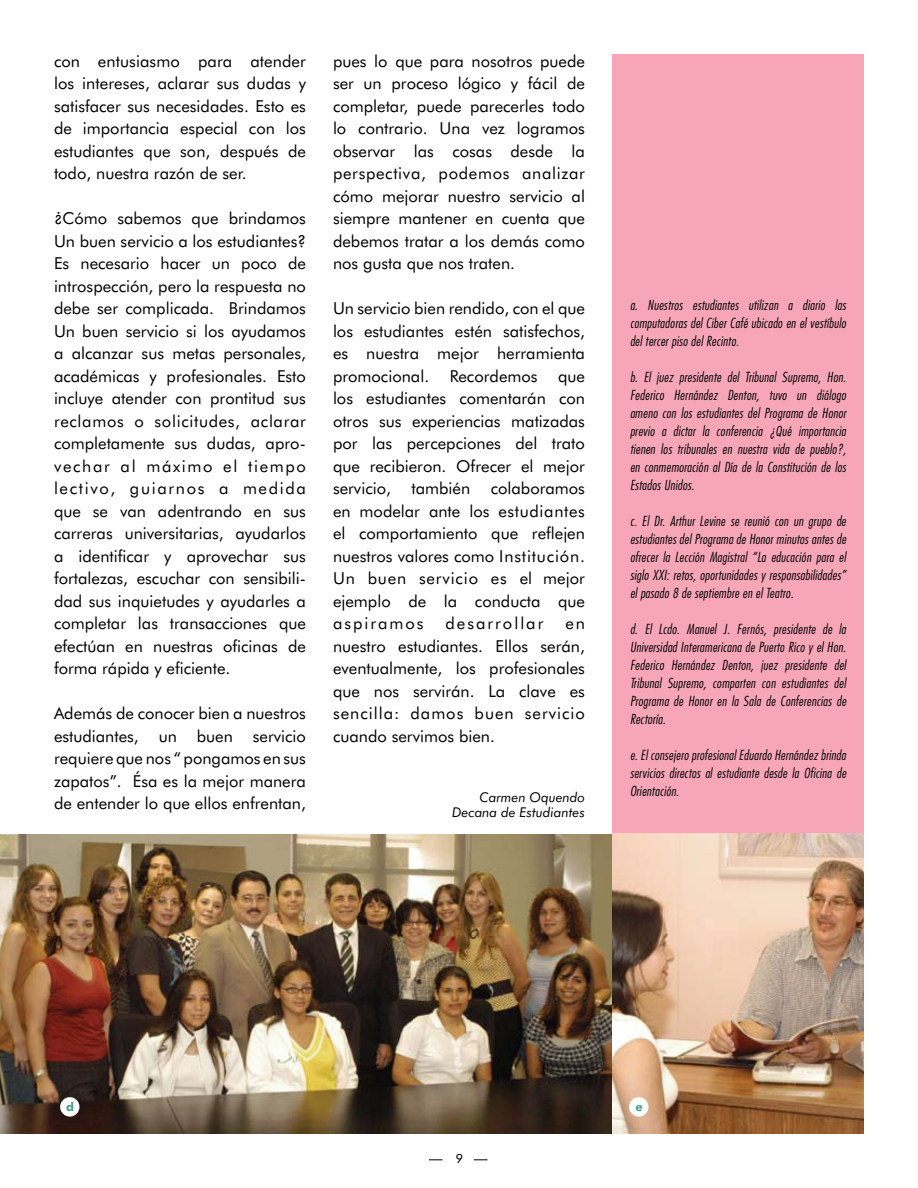
<style>
.page{position:relative;width:918px;height:1188px;background:#fff}
.page>*{position:absolute;margin:0;border:0;box-sizing:border-box;transform-origin:0 0}
.t1{font:16.5px/22.5px "Futura BT";color:#000;text-align:justify}
.t2{font:16.5px "Futura BT";letter-spacing:.12em;color:#000}
.t3{font:italic 300 condensed 13.5px/18px "Futura";letter-spacing:.02em;color:#000;text-align:justify}
.t4{font:italic 13.5px/15px "Futura BT";color:#000;text-align:right}
.t5{font:700 12px "Futura BT";color:#44a081}
</style>
<div class="page">
<svg style="left:429px;top:1160px;width:13px;height:1px"></svg>
<svg style="left:474px;top:1160px;width:14px;height:1px"></svg>
<div style="left:612px;top:54px;width:252px;height:780px;background:#f6a6b6"></div>
<img style="left:0;top:834px;width:864px;height:300px">
<div style="left:60px;top:1097px;width:20px;height:20px;background:#fff;border-radius:50%"></div>
<div style="left:629px;top:1097px;width:19px;height:20px;background:#fff;border-radius:50%"></div>
<p class="t1" style="left:54px;top:49px;width:254px">con entusiasmo para atender los intereses, aclarar sus dudas y satisfacer sus necesidades. Esto es de importancia especial con los estudiantes que son, después de todo, nuestra razón de ser.</p>
<p class="t1" style="left:54px;top:207px;width:254px">¿Cómo sabemos que brindamos Un buen servicio a los estudiantes?<br>Es necesario hacer un poco de introspección, pero la respuesta no debe ser complicada. Brindamos Un buen servicio si los ayudamos a alcanzar sus metas personales, académicas y profesionales. Esto incluye atender con prontitud sus reclamos o solicitudes, aclarar completamente sus dudas, apro&shy;vechar al máximo el tiempo lectivo, guiarnos a medida que se van adentrando en sus carreras universitarias, ayudarlos a identificar y aprovechar sus fortalezas, escuchar con sensibili&shy;dad sus inquietudes y ayudarles a completar las transacciones que efectúan en nuestras oficinas de forma rápida y eficiente.</p>
<p class="t1" style="left:54px;top:702px;width:254px">Además de conocer bien a nuestros estudiantes, un buen servicio requiere que nos “ pongamos en sus zapatos”. Ésa es la mejor manera de entender lo que ellos enfrentan,</p>
<p class="t1" style="left:333px;top:49px;width:254px">pues lo que para nosotros puede ser un proceso lógico y fácil de completar, puede parecerles todo lo contrario. Una vez logramos observar las cosas desde la perspectiva, podemos analizar cómo mejorar nuestro servicio al siempre mantener en cuenta que debemos tratar a los demás como nos gusta que nos traten.</p>
<p class="t1" style="left:333px;top:297px;width:254px">Un servicio bien rendido, con el que los estudiantes estén satisfechos, es nuestra mejor herramienta promocional. Recordemos que los estudiantes comentarán con otros sus experiencias matizadas por las percepciones del trato que recibieron. Ofrecer el mejor servicio, también colaboramos en modelar ante los estudiantes el comportamiento que reflejen nuestros valores como Institución.<br>Un buen servicio es el mejor ejemplo de la conducta que aspiramos</p>
<p class="t2" style="left:446px;top:613px;width:99px">desarrollar</p>
<p class="t1" style="left:333px;top:612px;width:254px;text-indent:232px">en nuestro estudiantes. Ellos serán, eventualmente, los profesionales que nos servirán. La clave es sencilla: damos buen servicio cuando servimos bien.</p>
<p class="t4" style="left:452px;top:789px;width:134px">Carmen Oquendo<br>Decana de Estudiantes</p>
<p class="t3" style="left:630px;top:296px;width:218px">a. Nuestros estudiantes utilizan a diario las computadoras del Ciber Café ubicado en el vestíbulo del tercer piso del Recinto.</p>
<p class="t3" style="left:630px;top:368px;width:218px">b. El juez presidente del Tribunal Supremo, Hon.<br>Federico Hernández Denton, tuvo un diálogo ameno con los estudiantes del Programa de Honor previo a dictar la conferencia ¿Qué importancia tienen los tribunales en nuestra vida de pueblo?, en conmemoración al Día de la Constitución de los Estados Unidos.</p>
<p class="t3" style="left:630px;top:512px;width:218px">c. El Dr. Arthur Levine se reunió con un grupo de estudiantes del Programa de Honor minutos antes de ofrecer la Lección Magistral “La educación para el siglo XXI: retos, oportunidades y responsabilidades” el pasado 8 de septiembre en el Teatro.</p>
<p class="t3" style="left:630px;top:620px;width:218px">d. El Lcdo. Manuel J. Fernós, presidente de la Universidad Interamericana de Puerto Rico y el Hon.<br>Federico Hernández Denton, juez presidente del Tribunal Supremo, comparten con estudiantes del Programa de Honor en la Sala de Conferencias de Rectoría.</p>
<p class="t3" style="left:630px;top:746px;width:218px">e. El consejero profesional Eduardo Hernández brinda servicios directos al estudiante desde la Oficina de Orientación.</p>
<p class="t5" style="left:66px;top:1099px;width:9px">d</p>
<p class="t5" style="left:635px;top:1099px;width:9px">e</p>
</div>
